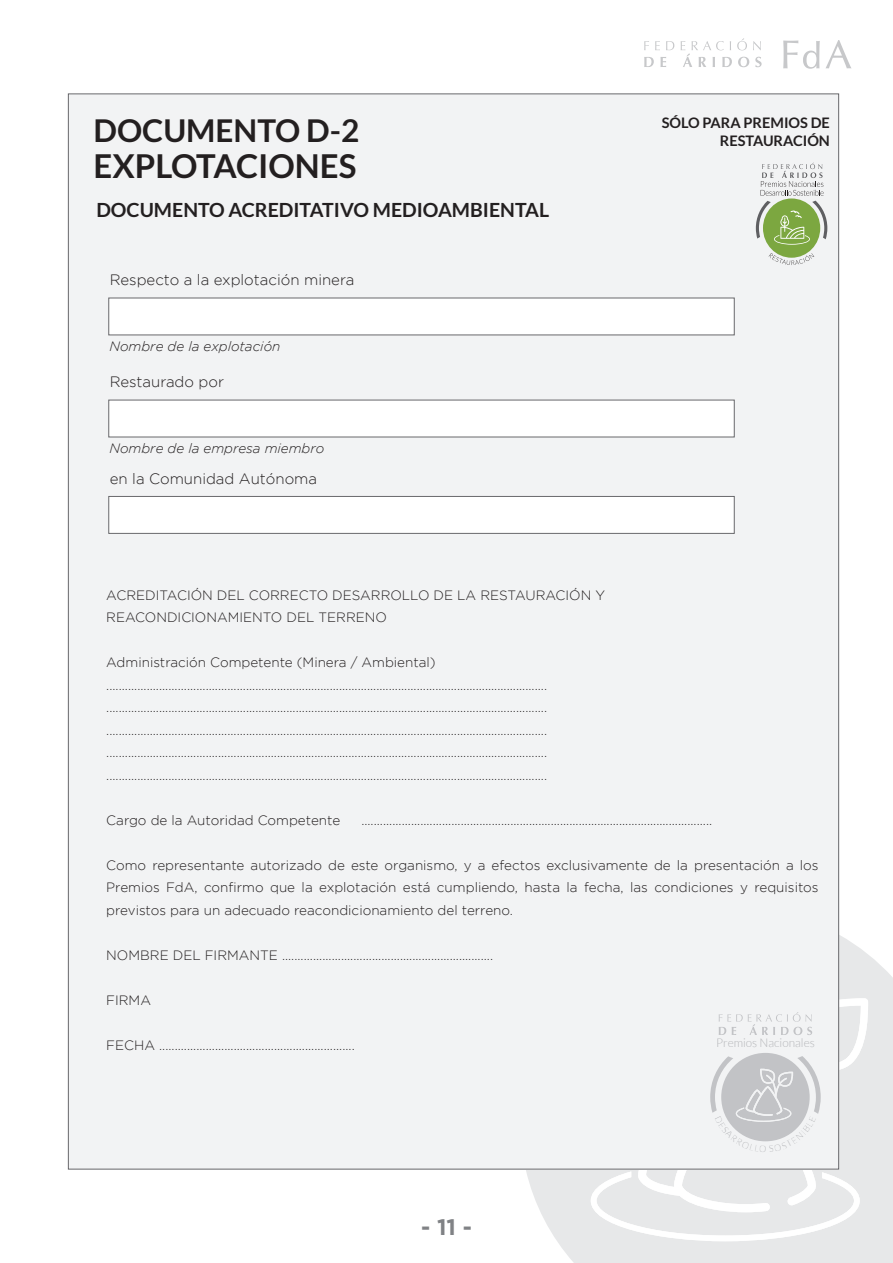
<style>
.page{position:relative;width:893px;height:1263px;background:#fff}
.page>*{position:absolute;margin:0;border:0;box-sizing:border-box;transform-origin:0 0}
.t1{font:700 33px "Lato";color:#231f20}
.t2{font:700 31.5px "Lato";color:#231f20}
.t3{font:700 22.5px "Gotham";color:#808285}
.t4{font:700 19.5px "Lato";color:#231f20}
.t5{font:300 15px "Gotham";color:#231f20}
.t6{font:700 14.55px/18.1px "Lato";color:#231f20;text-align:right}
.t7{font:300 13.5px/22.5px "Gotham";color:#231f20}
.t8{font:italic 300 13.5px "Gotham";color:#231f20}
.t9{font:300 12.15px "Lato";color:#b5b6b9}
</style>
<div class="page">
<svg style="left:526px;top:934px;width:367px;height:329px;background:#e8e9ea"></svg>
<svg style="left:839px;top:998px;width:29px;height:72px"></svg>
<svg style="left:591px;top:1169px;width:269px;height:72px"></svg>
<svg style="left:644px;top:57px;width:10px;height:10px"></svg>
<svg style="left:660px;top:57px;width:6px;height:10px"></svg>
<svg style="left:644px;top:41px;width:5px;height:9px"></svg>
<svg style="left:655px;top:41px;width:5px;height:9px"></svg>
<svg style="left:666px;top:41px;width:8px;height:9px"></svg>
<svg style="left:681px;top:38px;width:81px;height:29px"></svg>
<svg style="left:783px;top:40px;width:68px;height:29px"></svg>
<div style="left:68px;top:94px;width:771px;height:1075px;background:#f2f3f4"></div>
<div style="left:108px;top:298px;width:627px;height:37px;background:#fff"></div>
<div style="left:108px;top:400px;width:627px;height:37px;background:#fff"></div>
<div style="left:108px;top:496px;width:627px;height:38px;background:#fff;border:1px solid #69696c"></div>
<svg style="left:719px;top:1012px;width:93px;height:23px"></svg>
<div style="left:763px;top:198px;width:57px;height:60px;background:#7ca740;border-radius:50%"></div>
<svg style="left:769px;top:253px;width:45px;height:12px"></svg>
<svg style="left:756px;top:163px;width:71px;height:82px"></svg>
<svg style="left:710px;top:1053px;width:111px;height:89px"></svg>
<h2 class="t2" style="left:94px;top:113px;width:267px">DOCUMENTO D-2</h2>
<h1 class="t1" style="left:94px;top:147px;width:264px">EXPLOTACIONES</h1>
<h3 class="t4" style="left:96px;top:198px;width:454px">DOCUMENTO ACREDITATIVO MEDIOAMBIENTAL</h3>
<p class="t5" style="left:110px;top:272px;width:246px">Respecto a la explotación minera</p>
<p class="t8" style="left:109px;top:339px;width:172px">Nombre de la explotación</p>
<p class="t5" style="left:110px;top:374px;width:116px">Restaurado por</p>
<p class="t8" style="left:109px;top:441px;width:216px">Nombre de la empresa miembro</p>
<p class="t5" style="left:110px;top:470px;width:209px">en la Comunidad Autónoma</p>
<p class="t6" style="left:662px;top:113px;width:170px">SÓLO PARA PREMIOS DE<br>RESTAURACIÓN</p>
<p class="t7" style="left:106px;top:584px;width:500px">ACREDITACIÓN DEL CORRECTO DESARROLLO DE LA RESTAURACIÓN Y<br>REACONDICIONAMIENTO DEL TERRENO</p>
<p class="t7" style="left:106px;top:651px;width:442px">Administración Competente (Minera / Ambiental) ..................................................................…......................................................................... .......................................................................….................................................................... .......................................................................….................................................................... .......................................................................….................................................................... .......................................................................…....................................................................</p>
<p class="t7" style="left:106px;top:809px;width:235px">Cargo de la Autoridad Competente</p>
<p class="t7" style="left:361px;top:809px;width:352px">.................................................................................................................</p>
<p class="t7" style="left:106px;top:854px;width:714px;text-align:justify">Como representante autorizado de este organismo, y a efectos exclusivamente de la presentación a los Premios FdA, confirmo que la explotación está cumpliendo, hasta la fecha, las condiciones y requisitos previstos para un adecuado reacondicionamiento del terreno.</p>
<p class="t7" style="left:106px;top:944px;width:388px">NOMBRE DEL FIRMANTE ....................................................................</p>
<p class="t7" style="left:106px;top:989px;width:46px">FIRMA</p>
<p class="t7" style="left:106px;top:1034px;width:250px">FECHA ...............................................................</p>
<p class="t9" style="left:716px;top:1036px;width:100px">Premios Nacionales</p>
<h3 class="t3" style="left:421px;top:1214px;width:52px">- 11 -</h3>
</div>
